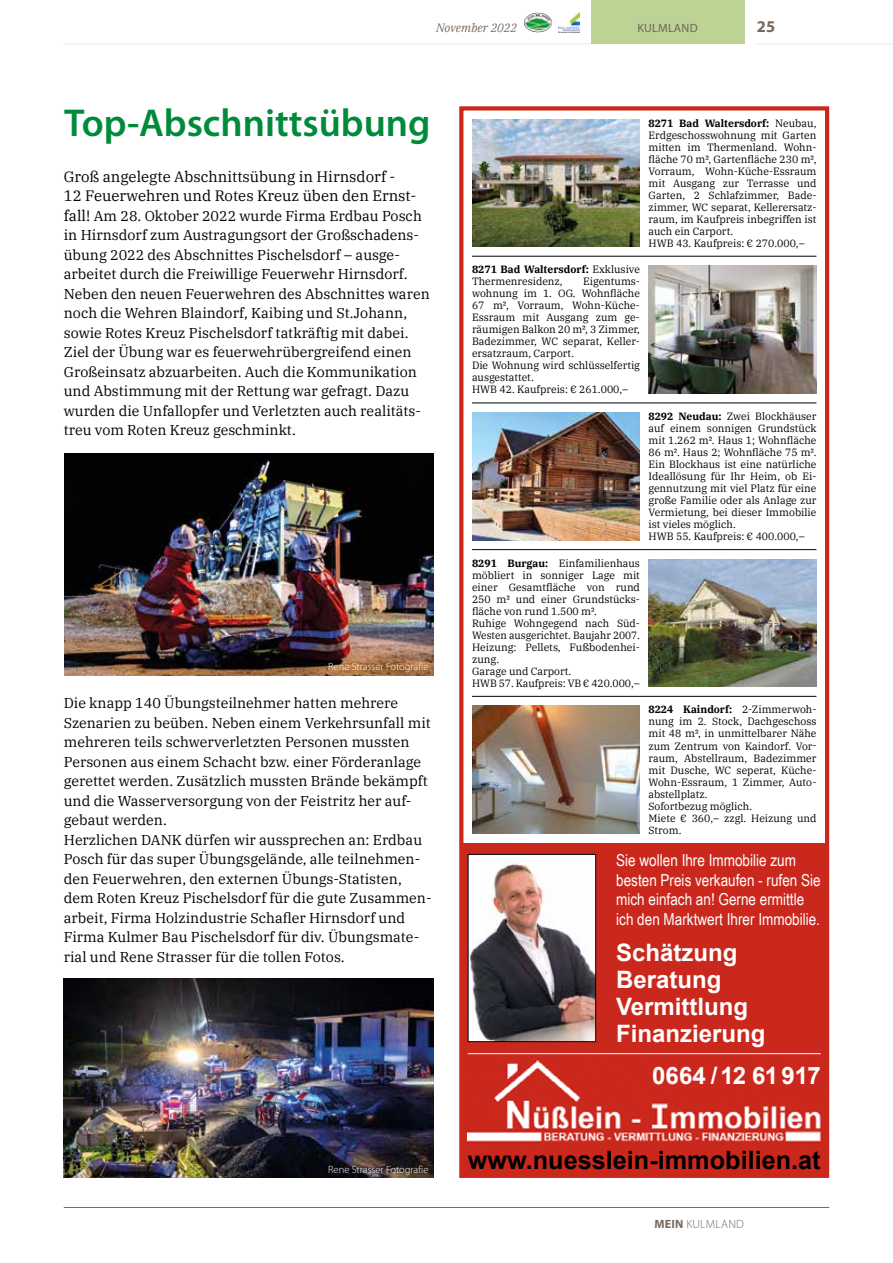
<style>
.page{position:relative;width:893px;height:1263px;background:#fff}
.page>*{position:absolute;margin:0;border:0;box-sizing:border-box;transform-origin:0 0}
.t1{font:600 39px "Myriad Pro";color:#008b3b}
.t2{font:700 25.2px "Arial";color:#000}
.t3{font:700 24px/27px "Arial";color:#fff}
.t4{font:16.5px/19.5px "Arial Narrow";color:#fff}
.t5{font:700 16.5px "Myriad Pro";color:#766a60}
.t6{font:15px/19.5px "IBM Plex Serif";color:#000}
.t7{font:14.25px/19.5px "IBM Plex Serif";color:#000}
.t8{font:300 12px "Myriad Pro";letter-spacing:.02em;color:#766a60}
.t9{font:italic 12px "IBM Plex Serif";color:#766a60}
.t10{font:12px "Myriad Pro";letter-spacing:.02em;color:#70635d}
.t11{font:10.5px/12px "IBM Plex Serif";color:#000}
.t12{font:300 10.5px "Myriad Pro";color:#fff}
.s1{font-size:15px}
.s2{font-weight:700}
</style>
<div class="page">
<hr style="left:757px;top:43px;width:136px;height:1px;background:#ede6e3">
<hr style="left:64px;top:43px;width:527px;height:1px;background:#ede6e3">
<hr style="left:64px;top:1207px;width:765px;height:1px;background:#766a60">
<img style="left:559px;top:13px;width:21px;height:20px">
<img style="left:524px;top:13px;width:14px;height:7px">
<div style="left:591px;top:0;width:153px;height:44px;background:#bcd395"></div>
<div style="left:459px;top:106px;width:370px;height:1072px;border:4px solid #cb281d"></div>
<div style="left:461px;top:843px;width:366px;height:333px;background:#cb281d"></div>
<img style="left:470px;top:856px;width:124px;height:184px">
<div style="left:468px;top:854px;width:128px;height:188px;border:1px solid #000"></div>
<hr style="left:468px;top:1053px;width:353px;height:1px;background:#fff">
<img style="left:468px;top:1060px;width:353px;height:83px">
<img style="left:472px;top:119px;width:168px;height:128px">
<img style="left:648px;top:266px;width:168px;height:127px">
<img style="left:472px;top:412px;width:168px;height:128px">
<img style="left:648px;top:559px;width:168px;height:128px">
<img style="left:472px;top:706px;width:168px;height:127px">
<hr style="left:472px;top:256px;width:344px;height:1px;background:#000">
<hr style="left:472px;top:402px;width:344px;height:1px;background:#000">
<hr style="left:472px;top:549px;width:344px;height:1px;background:#000">
<hr style="left:472px;top:696px;width:344px;height:1px;background:#000">
<img style="left:64px;top:454px;width:370px;height:221px">
<img style="left:64px;top:979px;width:370px;height:199px">
<p class="t9" style="left:436px;top:19px;width:82px">November 2022</p>
<p class="t10" style="left:637px;top:21px;width:62px">KULMLAND</p>
<h3 class="t5" style="left:757px;top:16px;width:20px">25</h3>
<h1 class="t1" style="left:64px;top:98px;width:368px">Top-Abschnittsübung</h1>
<h3 class="t6" style="left:64px;top:165px;width:354px">Groß angelegte Abschnittsübung in Hirnsdorf -<br>12 Feuerwehren und Rotes Kreuz üben den Ernst-</h3>
<p class="t7" style="left:64px;top:205px;width:368px"><span class="s1">fall!</span> Am 28. Oktober 2022 wurde Firma Erdbau Posch in Hirnsdorf zum Austragungsort der Großschadens&shy;übung 2022 des Abschnittes Pischelsdorf – ausge&shy;arbeitet durch die Freiwillige Feuerwehr Hirnsdorf.<br>Neben den neuen Feuerwehren des Abschnittes waren noch die Wehren Blaindorf, Kaibing und St.Johann, sowie Rotes Kreuz Pischelsdorf tatkräftig mit dabei.<br>Ziel der Übung war es feuerwehrübergreifend einen Großeinsatz abzuarbeiten. Auch die Kommunikation und Abstimmung mit der Rettung war gefragt. Dazu wurden die Unfallopfer und Verletzten auch realitäts&shy;treu vom Roten Kreuz geschminkt.</p>
<p class="t12" style="left:328px;top:660px;width:102px">Rene Strasser Fotografie</p>
<p class="t7" style="left:64px;top:692px;width:369px">Die knapp 140 Übungsteilnehmer hatten mehrere Szenarien zu beüben. Neben einem Verkehrsunfall mit mehreren teils schwerverletzten Personen mussten Personen aus einem Schacht bzw. einer Förderanlage gerettet werden. Zusätzlich mussten Brände bekämpft und die Wasserversorgung von der Feistritz her auf&shy;gebaut werden.<br>Herzlichen DANK dürfen wir aussprechen an: Erdbau Posch für das super Übungsgelände, alle teilnehmen&shy;den Feuerwehren, den externen Übungs-Statisten, dem Roten Kreuz Pischelsdorf für die gute Zusammen&shy;arbeit, Firma Holzindustrie Schafler Hirnsdorf und Firma Kulmer Bau Pischelsdorf für div. Übungsmate&shy;rial und Rene Strasser für die tollen Fotos.</p>
<p class="t12" style="left:328px;top:1163px;width:102px">Rene Strasser Fotografie</p>
<p class="t11" style="left:472px;top:263px;width:169px"><span class="s2">8271 Bad Waltersdorf:</span> Exklusive<br>Thermenresidenz,</p>
<p class="t11" style="left:472px;top:275px;width:169px;text-indent:111px">Eigentums&shy;wohnung im 1. OG. Wohnfläche<br>67 m², Vorraum, Wohn-Küche-<br>Essraum mit Ausgang zum ge&shy;räumigen Balkon 20 m², 3 Zimmer,<br>Badezimmer, WC separat, Keller&shy;ersatzraum, Carport.<br>Die Wohnung wird schlüsselfertig ausgestattet.<br>HWB 42. Kaufpreis: € 261.000,–</p>
<p class="t11" style="left:472px;top:556px;width:169px"><span class="s2">8291 Burgau:</span> Einfamilienhaus möbliert in sonniger Lage mit einer Gesamtfläche von rund<br>250 m² und einer Grundstücks&shy;fläche von rund 1.500 m².<br>Ruhige Wohngegend nach Süd-<br>Westen ausgerichtet. Baujahr 2007.<br>Heizung: Pellets, Fußbodenhei&shy;zung.<br>Garage und Carport.<br>HWB 57. Kaufpreis: VB € 420.000,–</p>
<p class="t11" style="left:648px;top:116px;width:169px"><span class="s2">8271 Bad Waltersdorf:</span> Neubau,<br>Erdgeschosswohnung mit Garten mitten im Thermenland. Wohn&shy;fläche 70 m², Gartenfläche 230 m²,<br>Vorraum, Wohn-Küche-Essraum mit Ausgang zur Terrasse und<br>Garten, 2 Schlafzimmer, Bade&shy;zimmer, WC separat, Kellerersatz&shy;raum, im Kaufpreis inbegriffen ist auch ein Carport.<br>HWB 43. Kaufpreis: € 270.000,–</p>
<p class="t11" style="left:648px;top:409px;width:169px"><span class="s2">8292 Neudau:</span> Zwei Blockhäuser auf einem sonnigen Grundstück mit 1.262 m². Haus 1; Wohnfläche<br>86 m². Haus 2; Wohnfläche 75 m².<br>Ein Blockhaus ist eine natürliche<br>Ideallösung für Ihr Heim, ob Ei&shy;gennutzung mit viel Platz für eine große Familie oder als Anlage zur<br>Vermietung, bei dieser Immobilie ist vieles möglich.<br>HWB 55. Kaufpreis: € 400.000,–</p>
<p class="t11" style="left:648px;top:703px;width:169px"><span class="s2">8224 Kaindorf:</span> 2-Zimmerwoh&shy;nung im 2. Stock, Dachgeschoss mit 48 m², in unmittelbarer Nähe zum Zentrum von Kaindorf. Vor&shy;raum, Abstellraum, Badezimmer mit Dusche, WC seperat, Küche-<br>Wohn-Essraum, 1 Zimmer, Auto&shy;abstellplatz.<br>Sofortbezug möglich.<br>Miete € 360,– zzgl. Heizung und<br>Strom.</p>
<h3 class="t4" style="left:616px;top:850px;width:206px">Sie wollen Ihre Immobilie zum besten Preis verkaufen - rufen Sie mich einfach an! Gerne ermittle ich den Marktwert Ihrer Immobilie.</h3>
<h3 class="t3" style="left:616px;top:939px;width:151px">Schätzung<br>Beratung<br>Vermittlung<br>Finanzierung</h3>
<h3 class="t3" style="left:652px;top:1063px;width:170px">0664 / 12 61 917</h3>
<h2 class="t2" style="left:468px;top:1143px;width:354px">www.nuesslein-immobilien.at</h2>
<p class="t8" style="left:654px;top:1216px;width:91px"><span class="s2">MEIN</span> KULMLAND</p>
</div>
